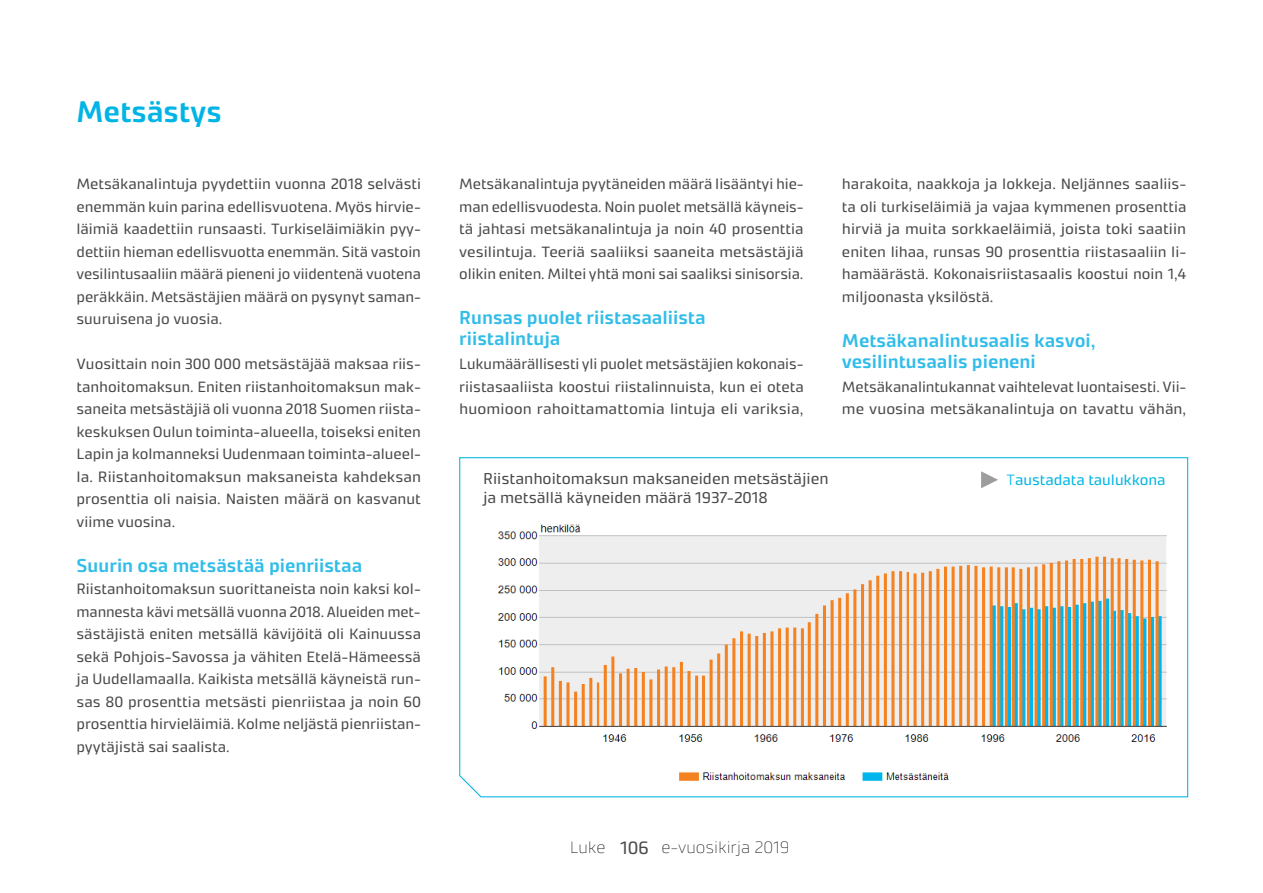
<style>
.page{position:relative;width:1263px;height:893px;background:#fff}
.page>*{position:absolute;margin:0;border:0;box-sizing:border-box;transform-origin:0 0}
.t1{font:600 30px "Accura";color:#00b5e5}
.t2{font:600 18.75px/21px "Accura";color:#32bde9}
.t3{font:100 16.5px "Accura";color:#000}
.t4{font:15.75px "Accura";color:#4a4a49}
.t5{font:15px/22.5px "Accura";color:#4a4a49;text-align:justify}
.t6{font:15px "Accura";color:#00b5e5}
.s1{font-weight:300}
.s2{font-weight:400;font-size:18px;color:#4a4a49}
</style>
<div class="page">
<svg style="left:459px;top:457px;width:730px;height:341px"></svg>
<svg style="left:981px;top:471px;width:17px;height:17px"></svg>
<img style="left:483px;top:517px;width:683px;height:274px">
<h1 class="t1" style="left:76px;top:93px;width:147px">Metsästys</h1>
<p class="t5" style="left:77px;top:172px;width:346px">Metsäkanalintuja pyydettiin vuonna 2018 selvästi enemmän kuin parina edellisvuotena. Myös hirvie&shy;läimiä kaadettiin runsaasti. Turkiseläimiäkin pyy&shy;dettiin hieman edellisvuotta enemmän. Sitä vastoin vesilintusaaliin määrä pieneni jo viidentenä vuotena peräkkäin. Metsästäjien määrä on pysynyt saman&shy;suuruisena jo vuosia.</p>
<p class="t5" style="left:77px;top:352px;width:346px">Vuosittain noin 300 000 metsästäjää maksaa riis&shy;tanhoitomaksun. Eniten riistanhoitomaksun mak&shy;saneita metsästäjiä oli vuonna 2018 Suomen riista&shy;keskuksen Oulun toiminta-alueella, toiseksi eniten Lapin ja kolmanneksi Uudenmaan toiminta-alueel&shy;la. Riistanhoitomaksun maksaneista kahdeksan prosenttia oli naisia. Naisten määrä on kasvanut viime vuosina.</p>
<p class="t2" style="left:77px;top:554px;width:287px">Suurin osa metsästää pienriistaa</p>
<p class="t5" style="left:77px;top:577px;width:346px">Riistanhoitomaksun suorittaneista noin kaksi kol&shy;mannesta kävi metsällä vuonna 2018. Alueiden met&shy;sästäjistä eniten metsällä kävijöitä oli Kainuussa sekä Pohjois-Savossa ja vähiten Etelä-Hämeessä ja Uudellamaalla. Kaikista metsällä käyneistä run&shy;sas 80 prosenttia metsästi pienriistaa ja noin 60 prosenttia hirvieläimiä. Kolme neljästä pienriistan&shy;pyytäjistä sai saalista.</p>
<p class="t5" style="left:459px;top:172px;width:346px">Metsäkanalintuja pyytäneiden määrä lisääntyi hie&shy;man edellisvuodesta. Noin puolet metsällä käyneis&shy;tä jahtasi metsäkanalintuja ja noin 40 prosenttia vesilintuja. Teeriä saaliiksi saaneita metsästäjiä olikin eniten. Miltei yhtä moni sai saaliksi sinisorsia.</p>
<p class="t2" style="left:459px;top:307px;width:248px">Runsas puolet riistasaaliista riistalintuja</p>
<p class="t5" style="left:459px;top:352px;width:346px">Lukumäärällisesti yli puolet metsästäjien kokonais&shy;riistasaaliista koostui riistalinnuista, kun ei oteta huomioon rahoittamattomia lintuja eli variksia,</p>
<p class="t5" style="left:842px;top:172px;width:346px">harakoita, naakkoja ja lokkeja. Neljännes saaliis&shy;ta oli turkiseläimiä ja vajaa kymmenen prosenttia hirviä ja muita sorkkaeläimiä, joista toki saatiin eniten lihaa, runsas 90 prosenttia riistasaaliin li&shy;hamäärästä. Kokonaisriistasaalis koostui noin 1,4 miljoonasta yksilöstä.</p>
<p class="t2" style="left:842px;top:329px;width:255px">Metsäkanalintusaalis kasvoi, vesilintusaalis pieneni</p>
<p class="t5" style="left:842px;top:375px;width:346px">Metsäkanalintukannat vaihtelevat luontaisesti. Vii&shy;me vuosina metsäkanalintuja on tavattu vähän,</p>
<p class="t4" style="left:483px;top:469px;width:347px">Riistanhoitomaksun maksaneiden metsästäjien</p>
<p class="t6" style="left:1006px;top:471px;width:161px"><span class="s1">T</span>austadata taulukkona</p>
<p class="t4" style="left:483px;top:488px;width:286px">ja metsällä käyneiden määrä 1937-2018</p>
<p class="t3" style="left:570px;top:838px;width:221px">Luke <span class="s2">106</span> e-vuosikirja 2019</p>
</div>
